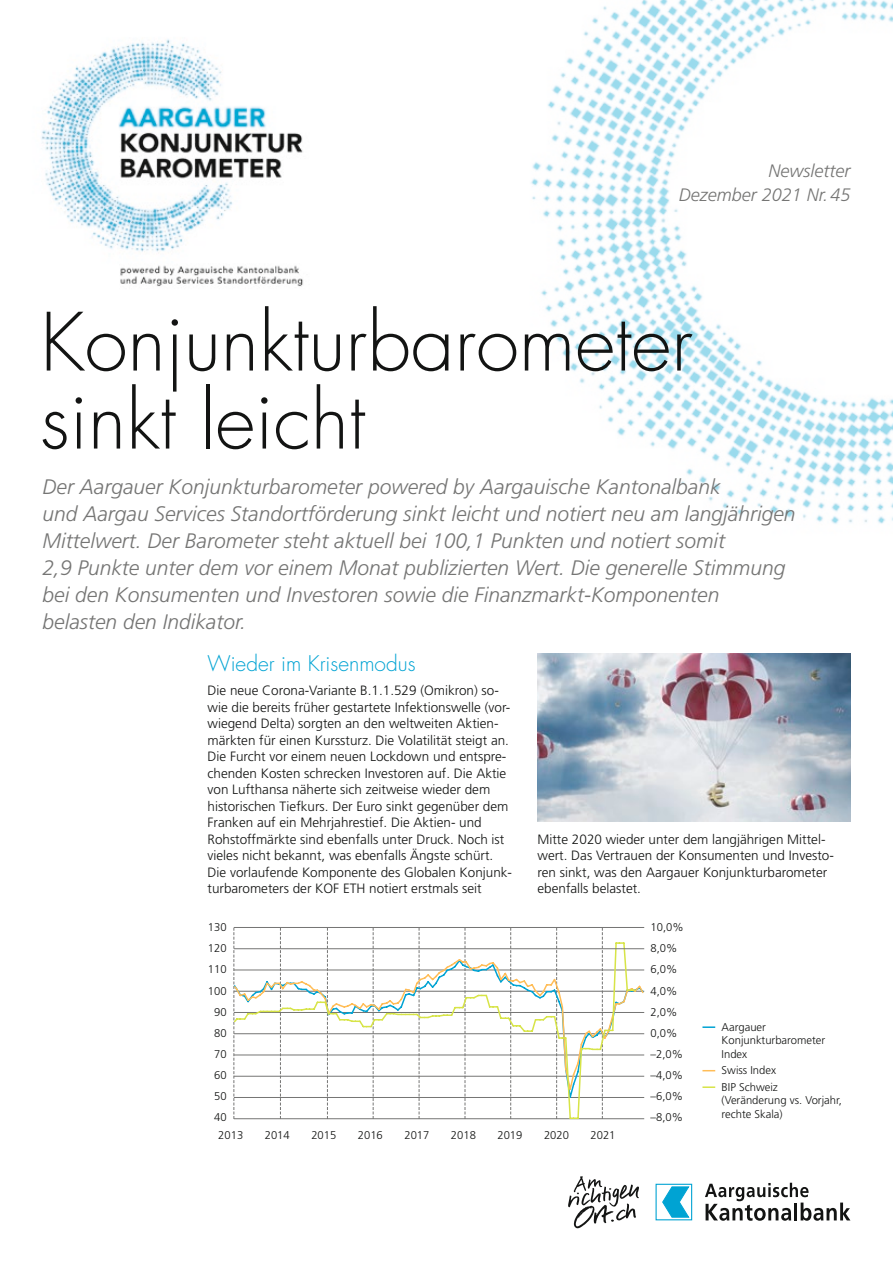
<style>
.page{position:relative;width:893px;height:1263px;background:#fff}
.page>*{position:absolute;margin:0;border:0;box-sizing:border-box;transform-origin:0 0}
.t1{font:300 78px/78px "Futura LT Pro";color:#131413}
.t2{font:italic 300 21px/27px "Frutiger LT Pro";color:#757574}
.t3{font:300 21px "Futura LT Pro";color:#00a3d3}
.t4{font:italic 300 18px/24px "Frutiger LT Pro";color:#757574;text-align:right}
.t5{font:300 13.5px/16.5px "Frutiger LT Pro";color:#131413}
.t6{font:300 11.25px/21.1px "Frutiger LT Pro";color:#131413}
</style>
<div class="page">
<img style="left:531px;top:0;width:362px;height:524px">
<svg style="left:705px;top:1183px;width:145px;height:38px"></svg>
<div style="left:655px;top:1184px;width:37px;height:36px;background:#fff;border:1px solid #00a3d3"></div>
<svg style="left:662px;top:1186px;width:28px;height:32px"></svg>
<svg style="left:568px;top:1176px;width:71px;height:52px"></svg>
<img style="left:41px;top:39px;width:262px;height:248px">
<svg style="left:702px;top:1026px;width:13px;height:2px"></svg>
<svg style="left:702px;top:1070px;width:13px;height:1px"></svg>
<svg style="left:702px;top:1086px;width:13px;height:2px"></svg>
<hr style="left:234px;top:1118px;width:410px;height:1px;background:#757574">
<hr style="left:234px;top:927px;width:410px;height:1px;background:#757574">
<svg style="left:233px;top:941px;width:404px;height:179px"></svg>
<hr style="left:234px;top:948px;width:410px;height:1px;background:#757574">
<img style="left:537px;top:653px;width:313px;height:168px">
<h3 class="t4" style="left:679px;top:158px;width:173px">Newsletter<br>Dezember 2021 Nr.45</h3>
<h1 class="t1" style="left:40px;top:304px;width:654px">Konjunkturbarometer sinkt leicht</h1>
<p class="t2" style="left:43px;top:473px;width:755px">Der Aargauer Konjunkturbarometer powered by Aargauische Kantonalbank<br>und Aargau Services Standortförderung sinkt leicht und notiert neu am langjährigen Mittelwert. Der Barometer steht aktuell bei 100,1 Punkten und notiert somit<br>2,9 Punkte unter dem vor einem Monat publizierten Wert. Die generelle Stimmung bei den Konsumenten und Investoren sowie die Finanzmarkt-Komponenten belasten den Indikator.</p>
<h2 class="t3" style="left:207px;top:649px;width:210px">Wieder im Krisenmodus</h2>
<p class="t5" style="left:207px;top:682px;width:306px">Die neue Corona-Variante B.1.1.529 (Omikron) so&shy;wie die bereits früher gestartete Infektionswelle (vor&shy;wiegend Delta) sorgten an den weltweiten Aktien&shy;märkten für einen Kurssturz. Die Volatilität steigt an.<br>Die Furcht vor einem neuen Lockdown und entspre&shy;chenden Kosten schrecken Investoren auf. Die Aktie von Lufthansa näherte sich zeitweise wieder dem historischen Tiefkurs. Der Euro sinkt gegenüber dem Franken auf ein Mehrjahrestief. Die Aktien- und Rohstoffmärkte sind ebenfalls unter Druck. Noch ist vieles nicht bekannt, was ebenfalls Ängste schürt.<br>Die vorlaufende Komponente des Globalen Konjunk&shy;turbarometers der KOF ETH notiert erstmals seit</p>
<p class="t5" style="left:537px;top:831px;width:298px">Mitte 2020 wieder unter dem langjährigen Mittel&shy;wert. Das Vertrauen der Konsumenten und Investo&shy;ren sinkt, was den Aargauer Konjunkturbarometer ebenfalls belastet.</p>
<p class="t6" style="left:208px;top:917px;width:20px;text-align:center">130<br>120<br>110<br>100<br>90<br>80<br>70<br>60<br>50<br>40</p>
<p class="t6" style="left:651px;top:917px;width:35px">10,0%<br>8,0%<br>6,0%<br>4,0%<br>2,0%<br>0,0% –2,0% –4,0% –6,0% –8,0%</p>
<p class="t6" style="left:218px;top:1125px;width:27px">2013</p>
<p class="t6" style="left:265px;top:1125px;width:27px">2014</p>
<p class="t6" style="left:311px;top:1125px;width:27px">2015</p>
<p class="t6" style="left:358px;top:1125px;width:27px">2016</p>
<p class="t6" style="left:404px;top:1125px;width:27px">2017</p>
<p class="t6" style="left:451px;top:1125px;width:27px">2018</p>
<p class="t6" style="left:497px;top:1125px;width:27px">2019</p>
<p class="t6" style="left:544px;top:1125px;width:27px">2020</p>
<p class="t6" style="left:590px;top:1125px;width:27px">2021</p>
<p class="t6" style="left:722px;top:1020px;width:105px;line-height:13.5px">Aargauer<br>Konjunkturbarometer<br>Index</p>
<p class="t6" style="left:722px;top:1062px;width:58px;line-height:16.5px">Swiss Index<br>BIP Schweiz</p>
<p class="t6" style="left:722px;top:1094px;width:122px;line-height:13.5px">(Veränderung vs. Vorjahr, rechte Skala)</p>
</div>
